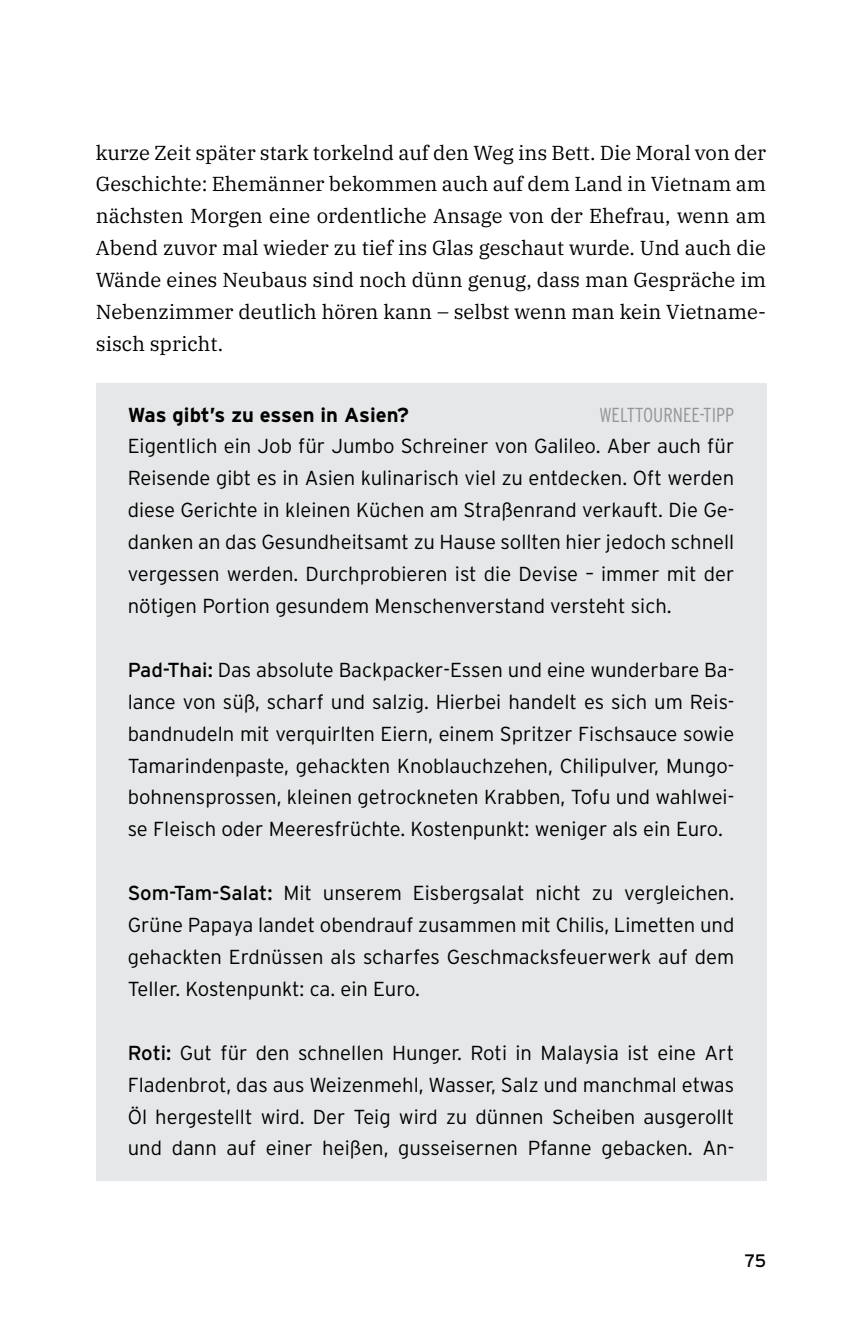
<style>
.page{position:relative;width:862px;height:1340px;background:#fff}
.page>*{position:absolute;margin:0;border:0;box-sizing:border-box;transform-origin:0 0}
.t1{font:300 20.25px/31.9px "Interstate";color:#000;text-align:justify}
.t2{font:20.25px/31.9px "IBM Plex Serif";color:#000;text-align:justify}
.t3{font:700 20.25px "Interstate";letter-spacing:-.005em;color:#000}
.t4{font:300 20.25px "Interstate Condensed";color:#939598}
.t5{font:18px "Interstate";color:#000}
.s1{font-weight:400}
</style>
<div class="page">
<div style="left:96px;top:383px;width:669px;height:797px;background:#e6e7e8"></div>
<p class="t2" style="left:96px;top:135px;width:671px">kurze Zeit später stark torkelnd auf den Weg ins Bett. Die Moral von der Geschichte: Ehemänner bekommen auch auf dem Land in Vietnam am nächsten Morgen eine ordentliche Ansage von der Ehefrau, wenn am Abend zuvor mal wieder zu tief ins Glas geschaut wurde. Und auch die Wände eines Neubaus sind noch dünn genug, dass man Gespräche im Nebenzimmer deutlich hören kann – selbst wenn man kein Vietname&shy;sisch spricht.</p>
<p class="t3" style="left:128px;top:403px;width:282px">Was gibt’s zu essen in Asien?</p>
<p class="t4" style="left:599px;top:403px;width:136px">WELTTOURNEE-TIPP</p>
<p class="t1" style="left:128px;top:430px;width:607px">Eigentlich ein Job für Jumbo Schreiner von Galileo. Aber auch für Reisende gibt es in Asien kulinarisch viel zu entdecken. Oft werden diese Gerichte in kleinen Küchen am Straßenrand verkauft. Die Ge&shy;danken an das Gesundheitsamt zu Hause sollten hier jedoch schnell vergessen werden. Durchprobieren ist die Devise – immer mit der nötigen Portion gesundem Menschenverstand versteht sich.</p>
<p class="t1" style="left:128px;top:653px;width:607px"><span class="s1">Pad-Thai:</span> Das absolute Backpacker-Essen und eine wunderbare Ba&shy;lance von süß, scharf und salzig. Hierbei handelt es sich um Reis&shy;bandnudeln mit verquirlten Eiern, einem Spritzer Fischsauce sowie Tamarindenpaste, gehackten Knoblauchzehen, Chilipulver, Mungo&shy;bohnensprossen, kleinen getrockneten Krabben, Tofu und wahlwei&shy;se Fleisch oder Meeresfrüchte. Kostenpunkt: weniger als ein Euro.</p>
<p class="t1" style="left:128px;top:877px;width:607px"><span class="s1">Som-Tam-Salat:</span> Mit unserem Eisbergsalat nicht zu vergleichen.<br>Grüne Papaya landet obendrauf zusammen mit Chilis, Limetten und gehackten Erdnüssen als scharfes Geschmacksfeuerwerk auf dem Teller. Kostenpunkt: ca. ein Euro.</p>
<p class="t1" style="left:128px;top:1036px;width:607px"><span class="s1">Roti:</span> Gut für den schnellen Hunger. Roti in Malaysia ist eine Art Fladenbrot, das aus Weizenmehl, Wasser, Salz und manchmal etwas Öl hergestellt wird. Der Teig wird zu dünnen Scheiben ausgerollt und dann auf einer heißen, gusseisernen Pfanne gebacken. An-</p>
<p class="t5" style="left:744px;top:1250px;width:23px">75</p>
</div>
